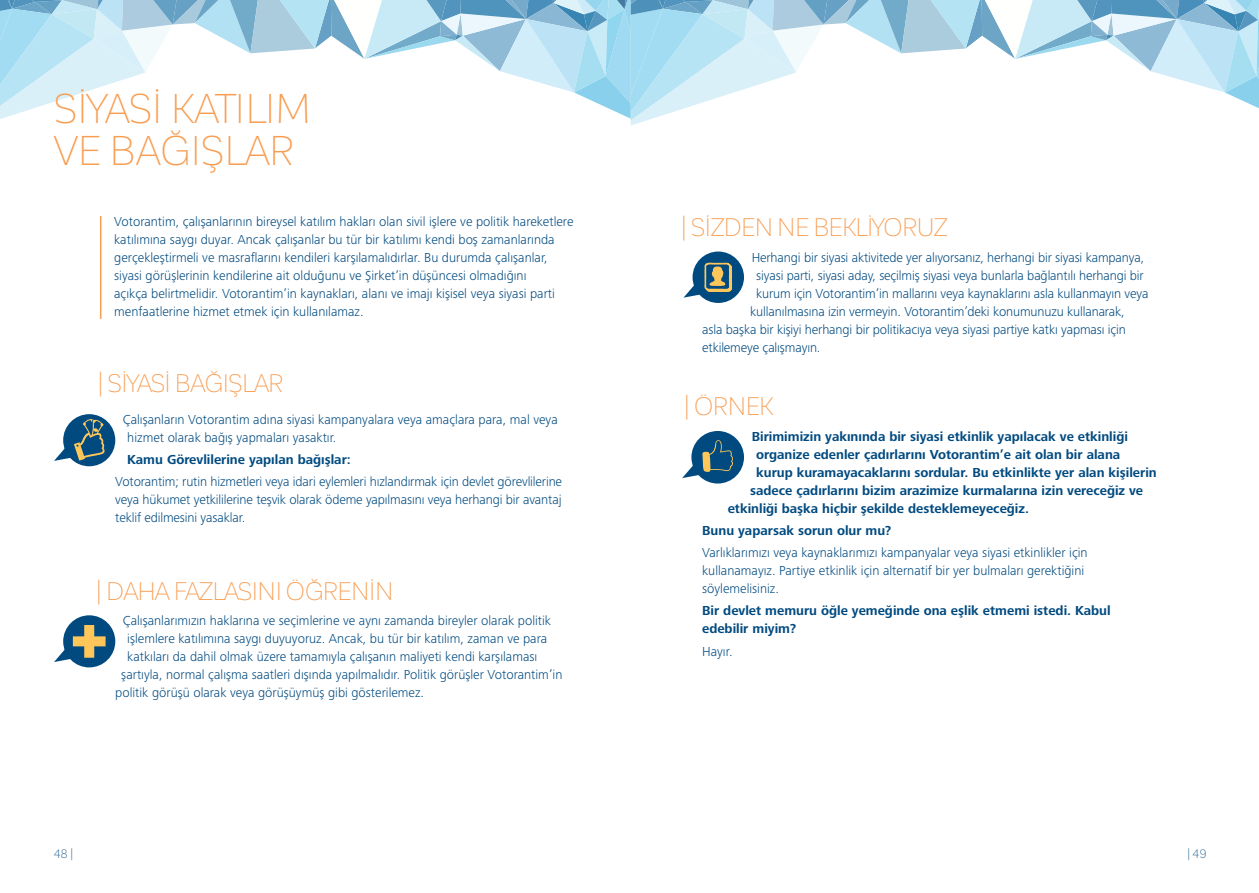
<style>
.page{position:relative;width:1259px;height:893px;background:#fff}
.page>*{position:absolute;margin:0;border:0;box-sizing:border-box;transform-origin:0 0}
.t1{font:300 40.95px/42px "Corporative Sans";letter-spacing:-.005em;color:#f89e53}
.t2{font:300 25.05px "Corporative Sans";letter-spacing:-.02em;color:#f89e53}
.t3{font:300 13.5px/18px "Frutiger Next LTCYR";color:#004a80}
.t4{font:700 13.5px/18px "Frutiger Next LTCYR";color:#004a80}
.t5{font:300 12px "Corporative Sans";color:#004a80}
</style>
<div class="page">
<svg style="left:0;top:0;width:1259px;height:126px"></svg>
<hr style="left:100px;top:216px;width:1px;height:103px;background:#f89e53">
<svg style="left:54px;top:646px;width:19px;height:16px"></svg>
<div style="left:63px;top:615px;width:52px;height:52px;background:#004a80;border-radius:50%"></div>
<div style="left:84px;top:625px;width:10px;height:33px;background:#ffc75a"></div>
<div style="left:73px;top:636px;width:33px;height:10px;background:#ffc75a"></div>
<div style="left:63px;top:414px;width:52px;height:52px;background:#004a80;border-radius:50%"></div>
<div style="left:691px;top:431px;width:53px;height:52px;background:#004a80;border-radius:50%"></div>
<svg style="left:682px;top:440px;width:51px;height:38px"></svg>
<div style="left:692px;top:252px;width:52px;height:51px;background:#004a80;border-radius:50%"></div>
<svg style="left:683px;top:260px;width:50px;height:38px"></svg>
<svg style="left:54px;top:418px;width:51px;height:43px"></svg>
<h1 class="t1" style="left:54px;top:88px;width:258px">SİYASİ KATILIM<br>VE BAĞIŞLAR</h1>
<p class="t3" style="left:114px;top:212px;width:461px">Votorantim, çalışanlarının bireysel katılım hakları olan sivil işlere ve politik hareketlere katılımına saygı duyar. Ancak çalışanlar bu tür bir katılımı kendi boş zamanlarında gerçekleştirmeli ve masraflarını kendileri karşılamalıdırlar. Bu durumda çalışanlar, siyasi görüşlerinin kendilerine ait olduğunu ve Şirket’in düşüncesi olmadığını<br>açıkça belirtmelidir. Votorantim’in kaynakları, alanı ve imajı kişisel veya siyasi parti menfaatlerine hizmet etmek için kullanılamaz.</p>
<h2 class="t2" style="left:97px;top:370px;width:188px">| SİYASİ BAĞIŞLAR</h2>
<p class="t3" style="left:127px;top:410px;width:432px;text-indent:-4px">Çalışanların Votorantim adına siyasi kampanyalara veya amaçlara para, mal veya hizmet olarak bağış yapmaları yasaktır.</p>
<p class="t4" style="left:127px;top:451px;width:225px">Kamu Görevlilerine yapılan bağışlar:</p>
<p class="t3" style="left:115px;top:473px;width:448px;text-align:justify">Votorantim; rutin hizmetleri veya idari eylemleri hızlandırmak için devlet görevlilerine veya hükumet yetkililerine teşvik olarak ödeme yapılmasını veya herhangi bir avantaj teklif edilmesini yasaklar.</p>
<h2 class="t2" style="left:95px;top:578px;width:299px">| DAHA FAZLASINI ÖĞRENİN</h2>
<p class="t3" style="left:123px;top:611px;width:430px">Çalışanlarımızın haklarına ve seçimlerine ve aynı zamanda bireyler olarak politik</p>
<p class="t3" style="left:127px;top:629px;width:421px">işlemlere katılımına saygı duyuyoruz. Ancak, bu tür bir katılım, zaman ve para</p>
<p class="t3" style="left:127px;top:647px;width:411px">katkıları da dahil olmak üzere tamamıyla çalışanın maliyeti kendi karşılaması</p>
<p class="t3" style="left:121px;top:665px;width:443px">şartıyla, normal çalışma saatleri dışında yapılmalıdır. Politik görüşler Votorantim’in</p>
<p class="t3" style="left:115px;top:683px;width:310px">politik görüşü olarak veya görüşüymüş gibi gösterilemez.</p>
<h2 class="t2" style="left:680px;top:214px;width:269px">| SİZDEN NE BEKLİYORUZ</h2>
<p class="t3" style="left:752px;top:248px;width:394px">Herhangi bir siyasi aktivitede yer alıyorsanız, herhangi bir siyasi kampanya,</p>
<p class="t3" style="left:756px;top:266px;width:389px">siyasi parti, siyasi aday, seçilmiş siyasi veya bunlarla bağlantılı herhangi bir</p>
<p class="t3" style="left:756px;top:284px;width:394px">kurum için Votorantim’in mallarını veya kaynaklarını asla kullanmayın veya</p>
<p class="t3" style="left:750px;top:302px;width:376px">kullanılmasına izin vermeyin. Votorantim’deki konumunuzu kullanarak,</p>
<p class="t3" style="left:702px;top:320px;width:425px">asla başka bir kişiyi herhangi bir politikacıya veya siyasi partiye katkı yapması için</p>
<p class="t3" style="left:702px;top:338px;width:120px">etkilemeye çalışmayın.</p>
<h2 class="t2" style="left:683px;top:393px;width:92px">| ÖRNEK</h2>
<p class="t4" style="left:751px;top:428px;width:378px">Birimimizin yakınında bir siyasi etkinlik yapılacak ve etkinliği</p>
<p class="t4" style="left:756px;top:446px;width:366px">organize edenler çadırlarını Votorantim’e ait olan bir alana</p>
<p class="t4" style="left:756px;top:464px;width:402px">kurup kuramayacaklarını sordular. Bu etkinlikte yer alan kişilerin</p>
<p class="t4" style="left:750px;top:482px;width:394px">sadece çadırlarını bizim arazimize kurmalarına izin vereceğiz ve</p>
<p class="t4" style="left:727px;top:500px;width:303px">etkinliği başka hiçbir şekilde desteklemeyeceğiz.</p>
<p class="t4" style="left:702px;top:522px;width:191px">Bunu yaparsak sorun olur mu?</p>
<p class="t3" style="left:702px;top:544px;width:387px">Varlıklarımızı veya kaynaklarımızı kampanyalar veya siyasi etkinlikler için kullanamayız. Partiye etkinlik için alternatif bir yer bulmaları gerektiğini söylemelisiniz.</p>
<p class="t4" style="left:702px;top:602px;width:410px">Bir devlet memuru öğle yemeğinde ona eşlik etmemi istedi. Kabul edebilir miyim?</p>
<p class="t3" style="left:702px;top:642px;width:32px">Hayır.</p>
<p class="t5" style="left:54px;top:847px;width:21px">48|</p>
<p class="t5" style="left:1187px;top:847px;width:21px">|49</p>
</div>
